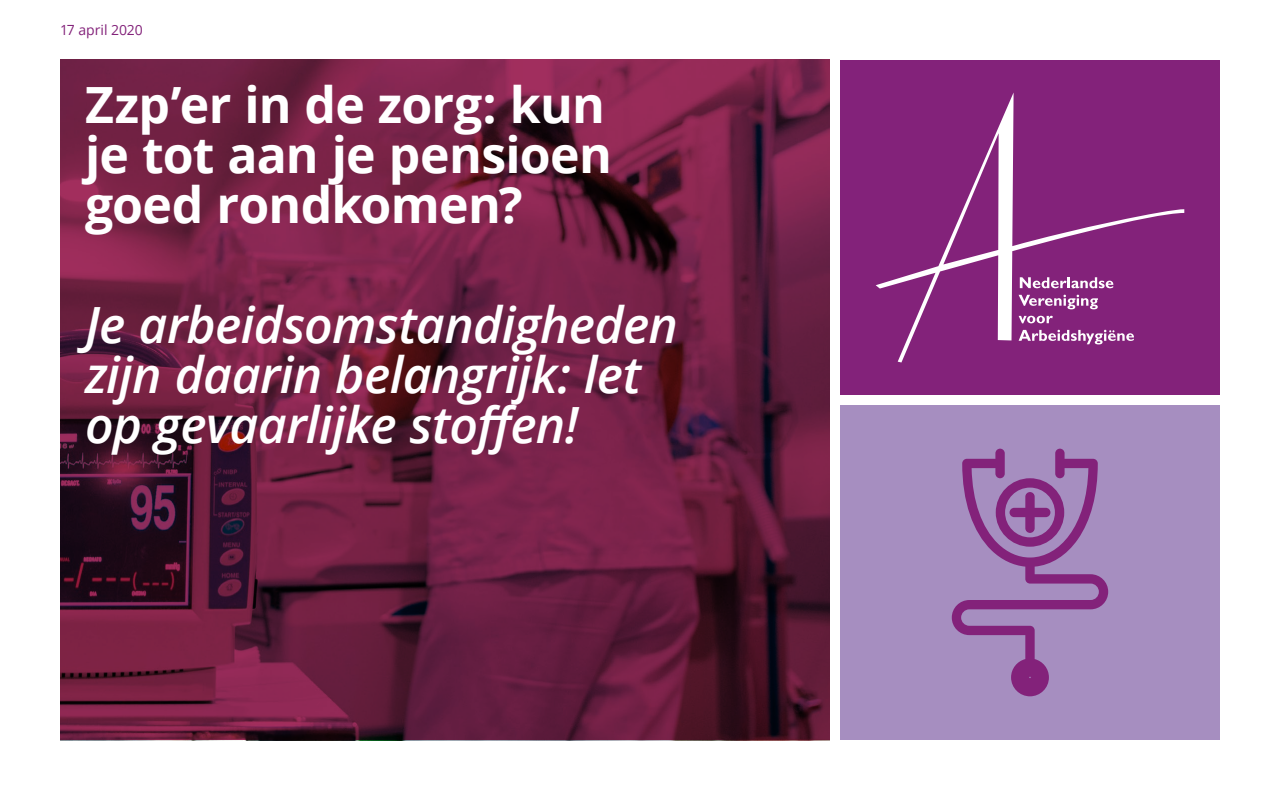
<style>
.page{position:relative;width:1280px;height:800px;background:#fff}
.page>*{position:absolute;margin:0;border:0;box-sizing:border-box;transform-origin:0 0}
.Titel_2{font:italic 600 50px/50px "Open Sans";letter-spacing:-.015em;color:#fff}
.Titel{font:700 50px/50px "Open Sans";letter-spacing:-.015em;color:#fff}
.t1{font:14px "Open Sans";letter-spacing:-.01em;color:#83227a}
</style>
<div class="page">
<img style="left:60px;top:60px;width:770px;height:680px">
<div style="left:840px;top:60px;width:380px;height:335px;background:#83227a"></div>
<div style="left:840px;top:405px;width:380px;height:335px;background:#a68ec0"></div>
<svg style="left:876px;top:92px;width:308px;height:270px"></svg>
<svg style="left:952px;top:449px;width:156px;height:247px"></svg>
<p class="t1" style="left:60px;top:21px;width:84px">17 april 2020</p>
<p class="Titel" style="left:85px;top:79px;width:529px">Zzp’er in de zorg: kun je tot aan je pensioen goed rondkomen?</p>
<p class="Titel_2" style="left:85px;top:299px;width:595px">Je arbeidsomstandigheden zijn daarin belangrijk: let op gevaarlijke stoffen!</p>
</div>
